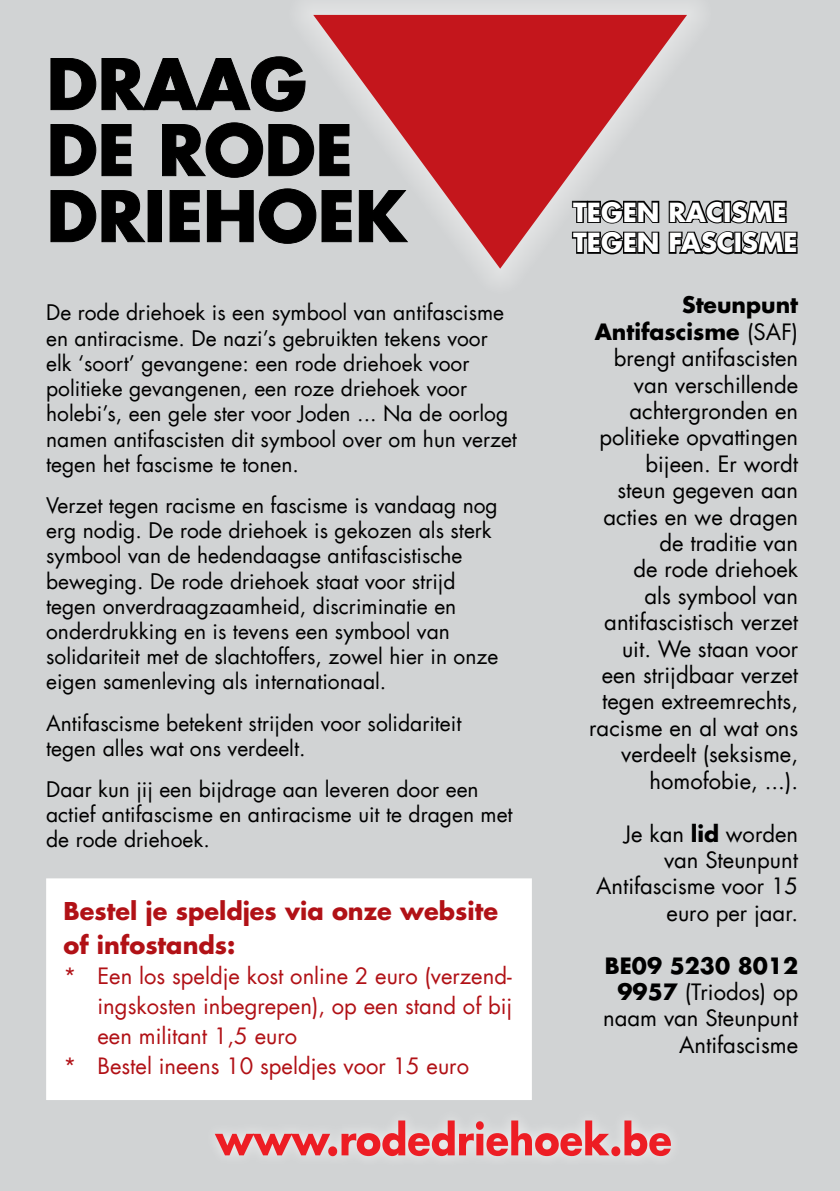
<style>
.page{position:relative;width:840px;height:1191px;background:#fff}
.page>*{position:absolute;margin:0;border:0;box-sizing:border-box;transform-origin:0 0}
.t1{font:700 67.8px/66px "Futura LT";color:#000}
.t2{font:700 25.8px/30.8px "Futura LT";color:#fff}
.t3{font:700 24px/34px "Futura LT";color:#b11116}
.t4{font:22px/26.4px "Futura LT";color:#000;text-align:right}
.t5{font:22px "Futura LT";color:#b11116}
.t6{font:21px/25.2px "Futura LT";color:#000}
.s1{font-weight:700}
</style>
<div class="page">
<div style="left:0;top:0;width:839px;height:1191px;background:#d1d3d4"></div>
<div style="left:46px;top:878px;width:485px;height:222px;background:#fff;border:2px solid #fff"></div>
<svg style="left:713px;top:200px;width:85px;height:55px"></svg>
<svg style="left:50px;top:56px;width:236px;height:56px"></svg>
<svg style="left:50px;top:124px;width:82px;height:53px"></svg>
<svg style="left:162px;top:122px;width:124px;height:56px"></svg>
<svg style="left:50px;top:190px;width:95px;height:53px"></svg>
<svg style="left:169px;top:190px;width:31px;height:53px"></svg>
<svg style="left:206px;top:188px;width:80px;height:56px"></svg>
<svg style="left:215px;top:1120px;width:455px;height:36px"></svg>
<div style="left:286px;top:0;width:427px;height:294px;background:#fff;opacity:.75"></div>
<svg style="left:313px;top:15px;width:373px;height:254px;fill:#c4161c"></svg>
<h1 class="t1" style="left:47px;top:50px;width:258px">DRAAG<br>DE RODE<br>DRIEHOE</h1>
<h1 class="t1" style="left:355px;top:182px;width:53px">K</h1>
<p class="t6" style="left:46px;top:300px;width:472px">De rode driehoek is een symbool van antifascisme en antiracisme. De nazi’s gebruikten tekens voor elk ‘soort’ gevangene: een rode driehoek voor politieke gevangenen, een roze driehoek voor holebi’s, een gele ster voor Joden ... Na de oorlog namen antifascisten dit symbool over om hun verzet tegen het fascisme te tonen.</p>
<p class="t6" style="left:46px;top:493px;width:453px">Verzet tegen racisme en fascisme is vandaag nog erg nodig. De rode driehoek is gekozen als sterk symbool van de hedendaagse antifascistische beweging. De rode driehoek staat voor strijd tegen onverdraagzaamheid, discriminatie en onderdrukking en is tevens een symbool van solidariteit met de slachtoffers, zowel hier in onze eigen samenleving als internationaal.</p>
<p class="t6" style="left:46px;top:710px;width:416px">Antifascisme betekent strijden voor solidariteit tegen alles wat ons verdeelt.</p>
<p class="t6" style="left:46px;top:777px;width:468px">Daar kun jij een bijdrage aan leveren door een actief antifascisme en antiracisme uit te dragen met de rode driehoek.</p>
<p class="t3" style="left:63px;top:893px;width:436px">Bestel je speldjes via onze website of infostands:</p>
<p class="t5" style="left:63px;top:961px;width:449px">* Een los speldje kost online 2 euro (verzend-</p>
<p class="t5" style="left:97px;top:991px;width:416px">ingskosten inbegrepen), op een stand of bij</p>
<p class="t5" style="left:97px;top:1021px;width:201px">een militant 1,5 euro</p>
<p class="t5" style="left:63px;top:1051px;width:407px">* Bestel ineens 10 speldjes voor 15 euro</p>
<p class="t2" style="left:572px;top:196px;width:226px">tegen racisme tegen fascisme</p>
<p class="t4" style="left:589px;top:292px;width:210px"><span class="s1">Steunpunt<br>Antifascisme</span> (SAF) brengt antifascisten van verschillende achtergronden en politieke opvattingen bijeen. Er wordt<br>steun gegeven aan acties en we dragen de traditie van<br>de rode driehoek<br>als symbool van antifascistisch verzet uit. We staan voor een strijdbaar verzet tegen extreemrechts, racisme en al wat ons verdeelt (seksisme, homofobie, ...).</p>
<p class="t4" style="left:595px;top:820px;width:203px">Je kan <span class="s1">lid</span> worden van Steunpunt<br>Antifascisme voor 15 euro per jaar.</p>
<p class="t4" style="left:603px;top:952px;width:196px"><span class="s1">BE09 5230 8012<br>9957</span> (Triodos) op naam van Steunpunt<br>Antifascisme</p>
</div>
